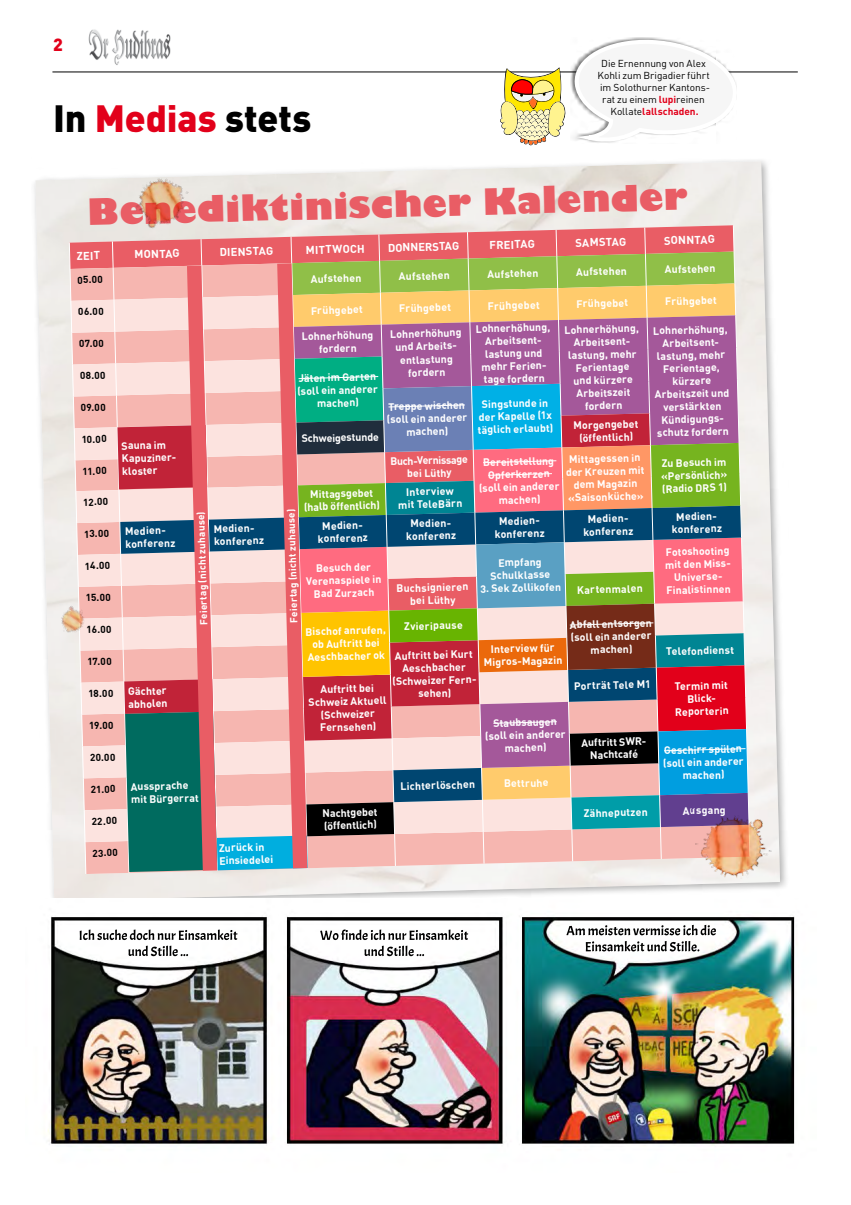
<style>
.page{position:relative;width:851px;height:1205px;background:#fff}
.page>*{position:absolute;margin:0;border:0;box-sizing:border-box;transform-origin:0 0}
.t1{font:900 37.5px "DINOT";letter-spacing:-.005em;color:#000}
.t2{font:800 35.38px "Gill Sans";color:#e95d65}
.t3{font:900 17.5px "DINOT";color:#e2001a}
.t4{font:700 11.25px "DINOT";color:#fff}
.t5{font:700 10.62px/12.8px "DIN Offc Pro";color:#fff;text-align:center}
.t6{font:10px/12px "DINOT";letter-spacing:-.005em;color:#000;text-align:center}
.t7{font:700 10px "DINOT";color:#000}
.t8{font:700 10px "DIN Offc Pro";color:#fff}
.s1{color:#e2001a}
.s2{font-weight:700;color:#e2001a}
</style>
<div class="page">
<img style="left:88px;top:29px;width:83px;height:36px">
<hr style="left:52px;top:72px;width:745px;height:1px;background:#000">
<div style="left:31px;top:157px;width:758px;height:753px;background:#000;opacity:.3"></div>
<img style="left:35px;top:161px;width:744px;height:737px">
<img style="left:31px;top:898px;width:764px;height:249px">
<div style="left:570px;top:37px;width:166px;height:107px;background:#000;opacity:.5"></div>
<svg style="left:574px;top:37px;width:165px;height:107px"></svg>
<svg style="left:499px;top:67px;width:67px;height:78px"></svg>
<svg style="left:69px;top:225px;width:681px;height:649px;background:#b69490"></svg>
<img style="left:691px;top:809px;width:83px;height:76px">
<img style="left:53px;top:599px;width:41px;height:42px">
<img style="left:120px;top:162px;width:80px;height:76px">
<h3 class="t3" style="left:53px;top:32px;width:11px">2</h3>
<h1 class="t1" style="left:53px;top:92px;width:260px">In <span class="s1">Medias</span> stets</h1>
<p class="t6" style="left:597px;top:57px;width:114px">Die Ernennung von Alex<br>Kohli zum Brigadier führt im Solothurner Kantons&shy;rat zu einem <span class="s2">lupi</span>reinen<br>Kollate<span class="s2">lallschaden.</span></p>
<h2 class="t2" style="left:87px;top:188px;width:601px;rotate:-1deg">Benediktinischer Kalender</h2>
<p class="t4" style="left:76px;top:248px;width:25px;rotate:-2deg">ZEIT</p>
<p class="t4" style="left:134px;top:247px;width:47px;rotate:-2deg">MONTAG</p>
<p class="t4" style="left:219px;top:245px;width:55px;rotate:-2deg">DIENSTAG</p>
<p class="t4" style="left:305px;top:242px;width:61px;rotate:-2deg">MITTWOCH</p>
<p class="t4" style="left:387px;top:240px;width:73px;rotate:-2deg">DONNERSTAG</p>
<p class="t4" style="left:489px;top:238px;width:47px;rotate:-2deg">FREITAG</p>
<p class="t4" style="left:575px;top:235px;width:53px;rotate:-2deg">SAMSTAG</p>
<p class="t4" style="left:663px;top:233px;width:52px;rotate:-2deg">SONNTAG</p>
<p class="t7" style="left:77px;top:273px;width:27px;rotate:-1deg">05.00</p>
<p class="t5" style="left:310px;top:271px;width:52px;rotate:-1deg">Aufstehen</p>
<p class="t5" style="left:398px;top:268px;width:52px;rotate:-1deg">Aufstehen</p>
<p class="t5" style="left:487px;top:266px;width:52px;rotate:-1deg">Aufstehen</p>
<p class="t5" style="left:576px;top:264px;width:52px;rotate:-1deg">Aufstehen</p>
<p class="t5" style="left:664px;top:262px;width:52px;rotate:-1deg">Aufstehen</p>
<p class="t7" style="left:78px;top:305px;width:27px;rotate:-1deg">06.00</p>
<p class="t5" style="left:311px;top:303px;width:53px;rotate:-1deg">Frühgebet</p>
<p class="t5" style="left:399px;top:300px;width:53px;rotate:-1deg">Frühgebet</p>
<p class="t5" style="left:487px;top:298px;width:53px;rotate:-1deg">Frühgebet</p>
<p class="t5" style="left:576px;top:296px;width:53px;rotate:-1deg">Frühgebet</p>
<p class="t5" style="left:664px;top:293px;width:53px;rotate:-1deg">Frühgebet</p>
<p class="t7" style="left:79px;top:337px;width:26px;rotate:-1deg">07.00</p>
<p class="t5" style="left:301px;top:328px;width:73px;rotate:-1deg">Lohnerhöhung fordern</p>
<p class="t5" style="left:390px;top:326px;width:73px;rotate:-1deg">Lohnerhöhung und Arbeits-</p>
<p class="t7" style="left:80px;top:369px;width:27px;rotate:-1deg">08.00</p>
<p class="t5" style="left:475px;top:321px;width:76px;rotate:-1deg">Lohnerhöhung,<br>Arbeitsent&shy;lastung und mehr Ferien&shy;tage fordern</p>
<p class="t5" style="left:477px;top:396px;width:77px;rotate:-1deg">Singstunde in der Kapelle (1x täglich erlaubt)</p>
<p class="t5" style="left:564px;top:322px;width:76px;rotate:-1deg">Lohnerhöhung,<br>Arbeitsent&shy;lastung, mehr<br>Ferientage<br>und kürzere<br>Arbeitszeit fordern</p>
<p class="t5" style="left:653px;top:323px;width:77px;rotate:-1deg">Lohnerhöhung,<br>Arbeitsent&shy;lastung, mehr<br>Ferientage, kürzere<br>Arbeitszeit und verstärkten<br>Kündigungs&shy;schutz fordern</p>
<p class="t5" style="left:400px;top:352px;width:54px;rotate:-1deg">entlastung fordern</p>
<p class="t5" style="left:297px;top:370px;width:82px;rotate:-1deg">Jäten im Garten (soll ein anderer machen)</p>
<p class="t5" style="left:386px;top:399px;width:82px;rotate:-1deg">Treppe wischen (soll ein anderer machen)</p>
<p class="t7" style="left:81px;top:400px;width:26px;rotate:-1deg">09.00</p>
<p class="t7" style="left:81px;top:432px;width:27px;rotate:-1deg">10.00</p>
<p class="t5" style="left:301px;top:430px;width:79px;rotate:-1deg">Schweigestunde</p>
<p class="t7" style="left:82px;top:464px;width:26px;rotate:-1deg">11.00</p>
<p class="t5" style="left:390px;top:453px;width:79px;rotate:-1deg">Buch-Vernissage bei Lüthy</p>
<p class="t7" style="left:83px;top:495px;width:27px;rotate:-1deg">12.00</p>
<p class="t5" style="left:303px;top:486px;width:78px;rotate:-1deg">Mittagsgebet (halb öffentlich)</p>
<p class="t5" style="left:398px;top:484px;width:66px;rotate:-1deg">Interview mit TeleBärn</p>
<p class="t7" style="left:84px;top:527px;width:27px;rotate:-1deg">13.00</p>
<p class="t5" style="left:125px;top:523px;width:52px;text-align:left;rotate:-1deg">Medien&shy;konferenz</p>
<p class="t5" style="left:213px;top:521px;width:52px;text-align:left;rotate:-1deg">Medien&shy;konferenz</p>
<p class="t5" style="left:317px;top:518px;width:52px;rotate:-1deg">Medien&shy;konferenz</p>
<p class="t5" style="left:405px;top:516px;width:52px;rotate:-1deg">Medien&shy;konferenz</p>
<p class="t5" style="left:494px;top:513px;width:52px;rotate:-1deg">Medien&shy;konferenz</p>
<p class="t5" style="left:583px;top:511px;width:52px;rotate:-1deg">Medien&shy;konferenz</p>
<p class="t5" style="left:671px;top:509px;width:52px;rotate:-1deg">Medien&shy;konferenz</p>
<p class="t7" style="left:85px;top:559px;width:27px;rotate:-1deg">14.00</p>
<p class="t7" style="left:86px;top:591px;width:27px;rotate:-1deg">15.00</p>
<p class="t5" style="left:396px;top:580px;width:73px;rotate:-1deg">Buchsignieren bei Lüthy</p>
<p class="t5" style="left:577px;top:582px;width:67px;rotate:-1deg">Kartenmalen</p>
<p class="t7" style="left:86px;top:623px;width:26px;rotate:-1deg">16.00</p>
<p class="t5" style="left:404px;top:618px;width:60px;rotate:-1deg">Zvieripause</p>
<p class="t7" style="left:87px;top:655px;width:26px;rotate:-1deg">17.00</p>
<p class="t5" style="left:573px;top:417px;width:66px;rotate:-1deg">Morgengebet (öffentlich)</p>
<p class="t5" style="left:121px;top:438px;width:57px;text-align:left;rotate:-1deg">Sauna im<br>Kapuziner&shy;kloster</p>
<p class="t5" style="left:565px;top:451px;width:80px;rotate:-1deg">Mittagessen in der Kreuzen mit dem Magazin «Saisonküche»</p>
<p class="t5" style="left:478px;top:454px;width:82px;rotate:-1deg">Bereitstellung<br>Opferkerzen (soll ein anderer machen)</p>
<p class="t5" style="left:660px;top:455px;width:68px;text-align:justify;rotate:-1deg">Zu Besuch im «Persönlich» (Radio DRS 1)</p>
<p class="t8" style="left:195px;top:625px;width:115px;rotate:-91deg">Feiertag (nicht zuhause)</p>
<p class="t8" style="left:285px;top:623px;width:115px;rotate:-91deg">Feiertag (nicht zuhause)</p>
<p class="t5" style="left:664px;top:544px;width:68px;rotate:-1deg">Fotoshooting mit den Miss-<br>Universe-<br>Finalistinnen</p>
<p class="t5" style="left:490px;top:555px;width:61px;rotate:-1deg">Empfang<br>Schulklasse</p>
<p class="t5" style="left:480px;top:580px;width:82px;rotate:-1deg">3. Sek Zollikofen</p>
<p class="t5" style="left:306px;top:560px;width:77px;rotate:-1deg">Besuch der<br>Verenaspiele in<br>Bad Zurzach</p>
<p class="t5" style="left:569px;top:616px;width:83px;rotate:-1deg">Abfall entsorgen (soll ein anderer machen)</p>
<p class="t5" style="left:305px;top:623px;width:82px;rotate:-1deg">Bischof anrufen, ob Auftritt bei<br>Aeschbacher ok</p>
<p class="t5" style="left:483px;top:641px;width:80px;rotate:-1deg">Interview für<br>Migros-Magazin</p>
<p class="t5" style="left:666px;top:643px;width:69px;rotate:-1deg">Telefondienst</p>
<p class="t5" style="left:392px;top:648px;width:86px;rotate:-1deg">Auftritt bei Kurt<br>Aeschbacher (Schweizer Fern&shy;sehen)</p>
<p class="t5" style="left:573px;top:678px;width:78px;rotate:-1deg">Porträt Tele M1</p>
<p class="t5" style="left:674px;top:678px;width:55px;rotate:-1deg">Termin mit<br>Blick-<br>Reporterin</p>
<p class="t5" style="left:308px;top:681px;width:80px;rotate:-1deg">Auftritt bei<br>Schweiz Aktuell (Schweizer<br>Fernsehen)</p>
<p class="t5" style="left:128px;top:683px;width:41px;text-align:left;rotate:-1deg">Gächter abholen</p>
<p class="t7" style="left:88px;top:687px;width:27px;rotate:-1deg">18.00</p>
<p class="t5" style="left:484px;top:715px;width:82px;rotate:-1deg">Staubsaugen (soll ein anderer machen)</p>
<p class="t7" style="left:89px;top:718px;width:26px;rotate:-1deg">19.00</p>
<p class="t7" style="left:90px;top:750px;width:27px;rotate:-1deg">20.00</p>
<p class="t5" style="left:581px;top:735px;width:67px;rotate:-1deg">Auftritt SWR-<br>Nachtcafé</p>
<p class="t5" style="left:662px;top:742px;width:82px;rotate:-1deg">Geschirr spülen (soll ein anderer machen)</p>
<p class="t7" style="left:91px;top:782px;width:26px;rotate:-1deg">21.00</p>
<p class="t5" style="left:400px;top:778px;width:76px;rotate:-1deg">Lichterlöschen</p>
<p class="t5" style="left:503px;top:775px;width:46px;rotate:-1deg">Bettruhe</p>
<p class="t7" style="left:91px;top:814px;width:27px;rotate:-1deg">22.00</p>
<p class="t5" style="left:322px;top:805px;width:57px;text-align:left;rotate:-1deg">Nachtgebet (öffentlich)</p>
<p class="t5" style="left:583px;top:805px;width:66px;rotate:-1deg">Zähneputzen</p>
<p class="t5" style="left:682px;top:803px;width:44px;rotate:-1deg">Ausgang</p>
<p class="t7" style="left:92px;top:846px;width:27px;rotate:-1deg">23.00</p>
<p class="t5" style="left:130px;top:779px;width:69px;text-align:left;rotate:-1deg">Aussprache mit Bürgerrat</p>
<p class="t5" style="left:219px;top:840px;width:56px;text-align:left;rotate:-1deg">Zurück in<br>Einsiedelei</p>
</div>
